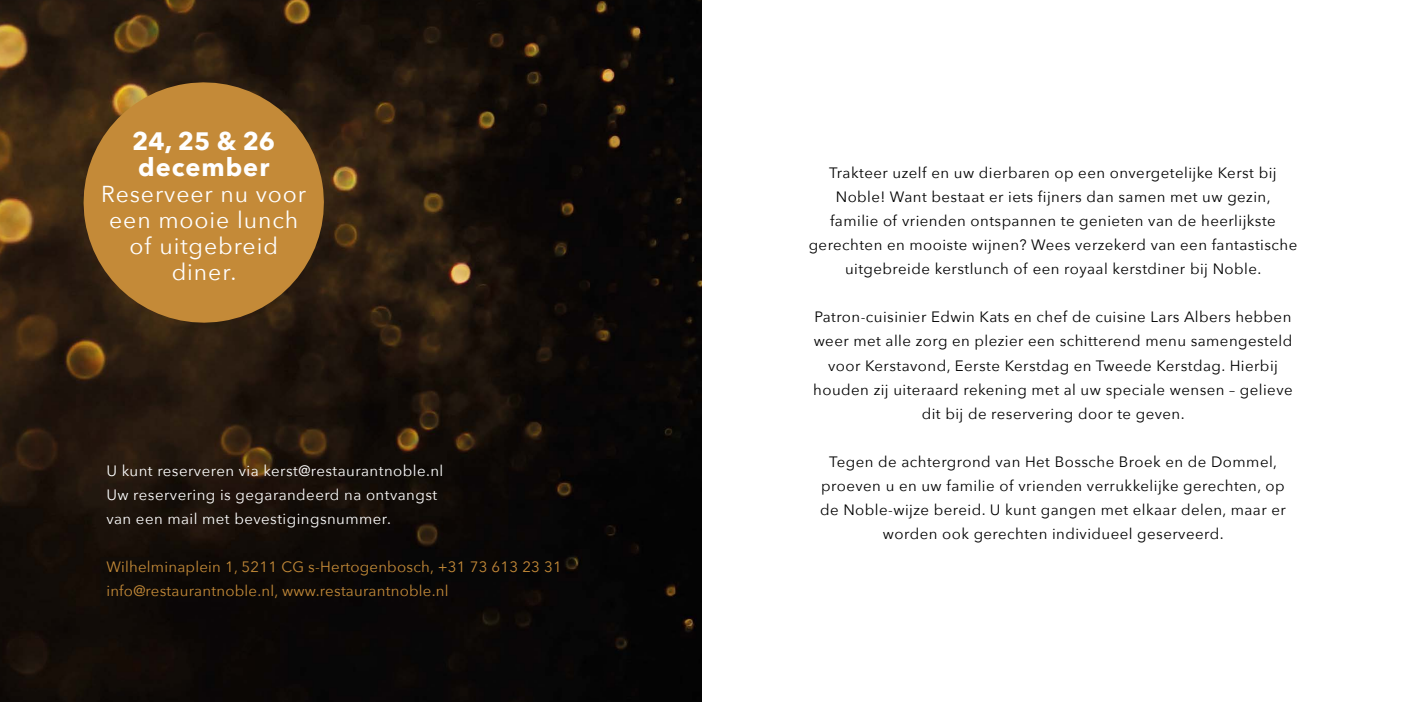
<style>
.page{position:relative;width:1404px;height:702px;background:#fff}
.page>*{position:absolute;margin:0;border:0;box-sizing:border-box;transform-origin:0 0}
.t1{font:700 25.2px/26px "Avenir Next";letter-spacing:.04em;color:#fff}
.t2{font:22.95px/26px "Avenir Next";letter-spacing:.04em;color:#fff;text-align:center}
.t3{font:15px/24px "Avenir Next";letter-spacing:.03em;color:#000;text-align:center}
.t4{font:15px/24px "Avenir Next";letter-spacing:.03em;color:#fff}
.t5{font:15px/24px "Avenir Next";letter-spacing:.015em;color:#c48a38}
</style>
<div class="page">
<img style="left:0;top:0;width:702px;height:702px">
<svg style="left:75px;top:73px;width:258px;height:258px;background:#95682b"></svg>
<h1 class="t1" style="left:132px;top:128px;width:144px">24, 25 &amp; 26 december</h1>
<h2 class="t2" style="left:101px;top:180px;width:206px">Reserveer nu voor een mooie lunch of uitgebreid diner.</h2>
<p class="t4" style="left:106px;top:457px;width:338px">U kunt reserveren via kerst@restaurantnoble.nl<br>Uw reservering is gegarandeerd na ontvangst van een mail met bevestigingsnummer.</p>
<p class="t5" style="left:106px;top:553px;width:457px">Wilhelminaplein 1, 5211 CG s-Hertogenbosch, +31 73 613 23 31 info@restaurantnoble.nl, www.restaurantnoble.nl</p>
<p class="t3" style="left:808px;top:160px;width:490px">Trakteer uzelf en uw dierbaren op een onvergetelijke Kerst bij Noble! Want bestaat er iets fijners dan samen met uw gezin,<br>familie of vrienden ontspannen te genieten van de heerlijkste gerechten en mooiste wijnen? Wees verzekerd van een fantastische uitgebreide kerstlunch of een royaal kerstdiner bij Noble.</p>
<p class="t3" style="left:813px;top:304px;width:481px">Patron-cuisinier Edwin Kats en chef de cuisine Lars Albers hebben weer met alle zorg en plezier een schitterend menu samengesteld voor Kerstavond, Eerste Kerstdag en Tweede Kerstdag. Hierbij houden zij uiteraard rekening met al uw speciale wensen – gelieve dit bij de reservering door te geven.</p>
<p class="t3" style="left:820px;top:448px;width:467px">Tegen de achtergrond van Het Bossche Broek en de Dommel, proeven u en uw familie of vrienden verrukkelijke gerechten, op de Noble-wijze bereid. U kunt gangen met elkaar delen, maar er worden ook gerechten individueel geserveerd.</p>
</div>
